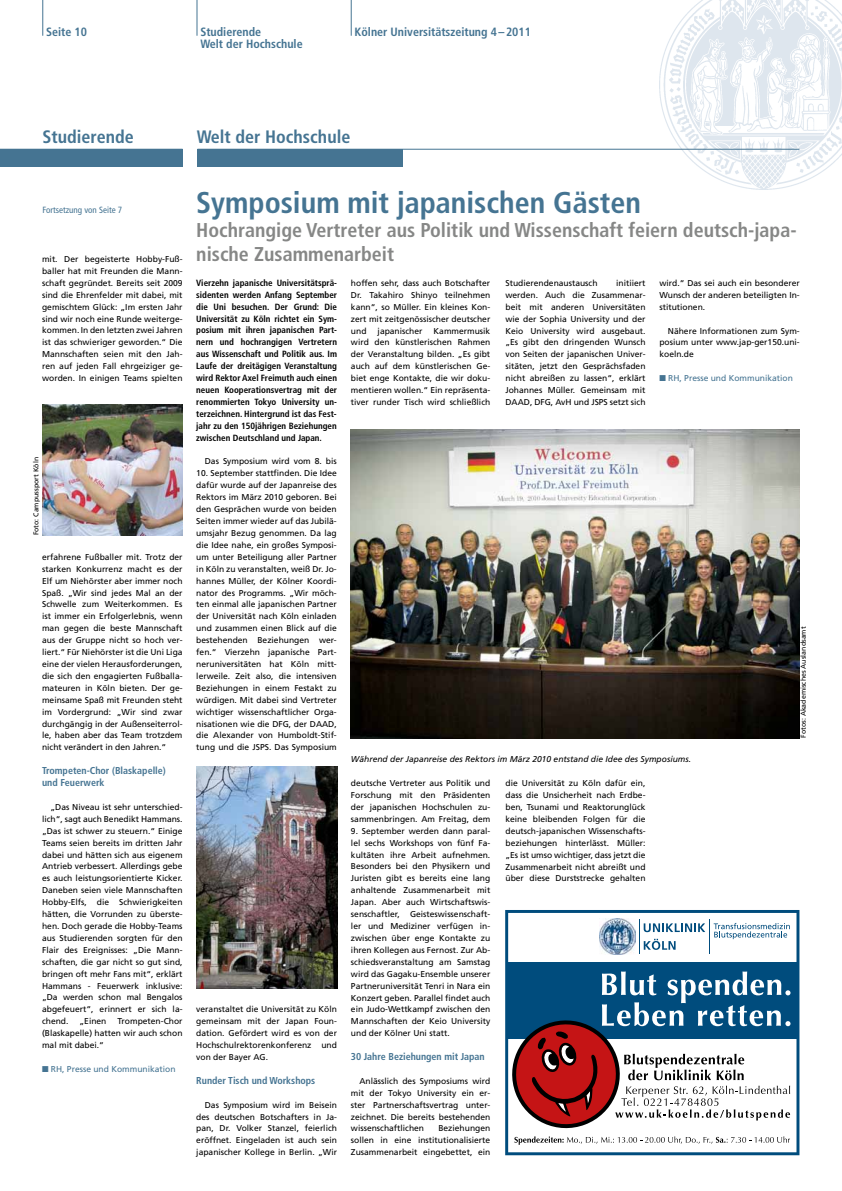
<style>
.page{position:relative;width:842px;height:1191px;background:#fff}
.page>*{position:absolute;margin:0;border:0;box-sizing:border-box;transform-origin:0 0}
.t1{font:700 condensed 30px "Frutiger";color:#457492}
.t2{font:700 condensed 20px/23.8px "Frutiger";color:#868786}
.t3{font:700 condensed 18px "Frutiger";color:#457492}
.t4{font:700 condensed 12px/11.9px "Frutiger";color:#457492}
.t5{font:700 condensed 10px/11.9px "Frutiger";color:#457492}
.t6{font:700 condensed 9px/11.9px "Frutiger";color:#000;text-align:justify}
.t7{font:condensed 9px "Frutiger";color:#457492}
.t8{font:8.5px/11.9px "Frutiger";color:#000;text-align:justify}
.t9{font:italic 8.5px "Frutiger";color:#000}
.t10{font:8.5px "Frutiger";color:#457492}
.t11{font:7px "Frutiger";color:#000}
</style>
<div class="page">
<img style="left:659px;top:0;width:183px;height:189px">
<hr style="left:43px;top:0;width:1px;height:36px;background:#457492">
<hr style="left:197px;top:0;width:1px;height:36px;background:#457492">
<hr style="left:351px;top:0;width:1px;height:36px;background:#457492">
<div style="left:197px;top:149px;width:205px;height:18px;background:#457492"></div>
<hr style="left:197px;top:149px;width:602px;height:1px;background:#457492">
<svg style="left:505px;top:910px;width:294px;height:245px"></svg>
<svg style="left:505px;top:971px;width:285px;height:173px"></svg>
<img style="left:42px;top:405px;width:141px;height:131px">
<img style="left:197px;top:767px;width:140px;height:221px">
<img style="left:351px;top:429px;width:449px;height:309px">
<div style="left:0;top:149px;width:183px;height:18px;background:#457492"></div>
<h3 class="t4" style="left:46px;top:26px;width:42px">Seite 10</h3>
<h3 class="t4" style="left:200px;top:26px;width:104px">Studierende<br>Welt der Hochschule</h3>
<h3 class="t4" style="left:355px;top:26px;width:178px">Kölner Universitätszeitung 4–2011</h3>
<h3 class="t3" style="left:43px;top:126px;width:93px">Studierende</h3>
<h3 class="t3" style="left:197px;top:126px;width:155px">Welt der Hochschule</h3>
<p class="t7" style="left:43px;top:204px;width:81px">Fortsetzung von Seite 7</p>
<p class="t8" style="left:42px;top:253px;width:142px">mit. Der begeisterte Hobby-Fuß&shy;baller hat mit Freunden die Mann&shy;schaft gegründet. Bereits seit 2009 sind die Ehrenfelder mit dabei, mit gemischtem Glück: „Im ersten Jahr sind wir noch eine Runde weiterge&shy;kommen. In den letzten zwei Jahren ist das schwieriger geworden.“ Die Mannschaften seien mit den Jah&shy;ren auf jeden Fall ehrgeiziger ge&shy;worden. In einigen Teams spielten</p>
<p class="t11" style="left:32px;top:535px;width:80px;rotate:-90deg">Foto: Campussport Köln</p>
<p class="t8" style="left:42px;top:551px;width:142px">erfahrene Fußballer mit. Trotz der starken Konkurrenz macht es der Elf um Niehörster aber immer noch Spaß. „Wir sind jedes Mal an der Schwelle zum Weiterkommen. Es ist immer ein Erfolgerlebnis, wenn man gegen die beste Mannschaft aus der Gruppe nicht so hoch ver&shy;liert.“ Für Niehörster ist die Uni Liga eine der vielen Herausforderungen, die sich den engagierten Fußballa&shy;mateuren in Köln bieten. Der ge&shy;meinsame Spaß mit Freunden steht im Vordergrund: „Wir sind zwar durchgängig in der Außenseiterrol&shy;le, haben aber das Team trotzdem nicht verändert in den Jahren.“</p>
<p class="t5" style="left:42px;top:764px;width:125px">Trompeten-Chor (Blaskapelle) und Feuerwerk</p>
<p class="t8" style="left:42px;top:801px;width:142px;text-indent:8px">„Das Niveau ist sehr unterschied&shy;lich“, sagt auch Benedikt Hammans. „Das ist schwer zu steuern.“ Einige Teams seien bereits im dritten Jahr dabei und hätten sich aus eigenem Antrieb verbessert. Allerdings gebe es auch leistungsorientierte Kicker.<br>Daneben seien viele Mannschaften Hobby-Elfs, die Schwierigkeiten hätten, die Vorrunden zu überste&shy;hen. Doch gerade die Hobby-Teams aus Studierenden sorgten für den Flair des Ereignisses: „Die Mann&shy;schaften, die gar nicht so gut sind, bringen oft mehr Fans mit“, erklärt Hammans - Feuerwerk inklusive: „Da werden schon mal Bengalos abgefeuert“, erinnert er sich la&shy;chend.</p>
<p class="t8" style="left:42px;top:1015px;width:142px;text-indent:75px">Trompeten-Chor (Blaskapelle) hatten wir auch schon mal mit dabei.“</p>
<p class="t10" style="left:42px;top:1064px;width:135px">■ RH, Presse und Kommunikation</p>
<p class="t8" style="left:80px;top:1015px;width:28px">„Einen</p>
<h1 class="t1" style="left:196px;top:185px;width:446px">Symposium mit japanischen Gästen</h1>
<h2 class="t2" style="left:196px;top:218px;width:602px">Hochrangige Vertreter aus Politik und Wissenschaft feiern deutsch-japa&shy;nische Zusammenarbeit</h2>
<p class="t6" style="left:196px;top:277px;width:142px">Vierzehn japanische Universitätsprä&shy;sidenten werden Anfang September die Uni besuchen. Der Grund: Die Universität zu Köln richtet ein Sym&shy;posium mit ihren japanischen Part&shy;nern und hochrangigen Vertretern aus Wissenschaft und Politik aus. Im Laufe der dreitägigen Veranstaltung wird Rektor Axel Freimuth auch einen neuen Kooperationsvertrag mit der renommierten Tokyo University un&shy;terzeichnen. Hintergrund ist das Fest&shy;jahr zu den 150jährigen Beziehungen zwischen Deutschland und Japan.</p>
<p class="t8" style="left:205px;top:455px;width:133px">Das Symposium wird vom 8. bis</p>
<p class="t8" style="left:196px;top:467px;width:142px">10. September stattfinden. Die Idee dafür wurde auf der Japanreise des Rektors im März 2010 geboren. Bei den Gesprächen wurde von beiden Seiten immer wieder auf das Jubilä&shy;umsjahr Bezug genommen. Da lag die Idee nahe, ein großes Symposi&shy;um unter Beteiligung aller Partner in Köln zu veranstalten, weiß Dr. Jo&shy;hannes Müller, der Kölner Koordi&shy;nator des Programms. „Wir möch&shy;ten einmal alle japanischen Partner der Universität nach Köln einladen und zusammen einen Blick auf die bestehenden Beziehungen wer&shy;fen.“ Vierzehn japanische Part&shy;neruniversitäten hat Köln mitt&shy;lerweile. Zeit also, die intensiven Beziehungen in einem Festakt zu würdigen. Mit dabei sind Vertreter wichtiger wissenschaftlicher Orga&shy;nisationen wie die DFG, der DAAD, die Alexander von Humboldt-Stif&shy;tung und die JSPS. Das Symposium</p>
<p class="t8" style="left:351px;top:277px;width:141px">hoffen sehr, dass auch Botschafter Dr. Takahiro Shinyo teilnehmen kann“, so Müller. Ein kleines Kon&shy;zert mit zeitgenössischer deutscher und</p>
<p class="t8" style="left:505px;top:277px;width:94px">Studierendenaustausch</p>
<p class="t8" style="left:659px;top:277px;width:142px">wird.“ Das sei auch ein besonderer Wunsch der anderen beteiligten In&shy;stitutionen.</p>
<p class="t8" style="left:659px;top:324px;width:142px;text-indent:8px">Nähere Informationen zum Sym&shy;posium unter www.jap-ger150.uni&shy;koeln.de</p>
<p class="t10" style="left:659px;top:373px;width:135px">■ RH, Presse und Kommunikation</p>
<p class="t8" style="left:505px;top:277px;width:142px;text-indent:111px">initiiert werden. Auch die Zusammenar&shy;beit mit anderen Universitäten wie der Sophia University und der Keio University wird ausgebaut. „Es gibt den dringenden Wunsch von Seiten der japanischen Univer&shy;sitäten, jetzt den Gesprächsfaden nicht abreißen zu lassen“, erklärt Johannes Müller. Gemeinsam mit DAAD, DFG, AvH und JSPS setzt sich</p>
<p class="t8" style="left:351px;top:324px;width:141px;text-indent:83px">Kammermusik wird den künstlerischen Rahmen der Veranstaltung bilden. „Es gibt auch auf dem künstlerischen Ge&shy;biet enge Kontakte, die wir doku&shy;mentieren wollen.“ Ein repräsenta&shy;tiver runder Tisch wird schließlich</p>
<p class="t8" style="left:378px;top:324px;width:46px">japanischer</p>
<p class="t11" style="left:799px;top:738px;width:113px;rotate:-90deg">Fotos: Akademisches Auslandsamt</p>
<p class="t8" style="left:196px;top:1003px;width:142px">veranstaltet die Universität zu Köln gemeinsam mit der Japan Foun&shy;dation. Gefördert wird es von der Hochschulrektorenkonferenz und von der Bayer AG.</p>
<p class="t5" style="left:196px;top:1074px;width:121px">Runder Tisch und Workshops</p>
<p class="t8" style="left:196px;top:1098px;width:142px;text-indent:8px">Das Symposium wird im Beisein des deutschen Botschafters in Ja&shy;pan, Dr. Volker Stanzel, feierlich eröffnet. Eingeladen ist auch sein japanischer Kollege in Berlin. „Wir</p>
<p class="t9" style="left:351px;top:754px;width:342px">Während der Japanreise des Rektors im März 2010 entstand die Idee des Symposiums.</p>
<p class="t8" style="left:351px;top:777px;width:141px">deutsche Vertreter aus Politik und Forschung mit den Präsidenten der japanischen Hochschulen zu&shy;sammenbringen. Am Freitag, dem</p>
<p class="t8" style="left:351px;top:824px;width:141px">9. September werden dann paral&shy;lel sechs Workshops von fünf Fa&shy;kultäten ihre Arbeit aufnehmen.<br>Besonders bei den Physikern und Juristen gibt es bereits eine lang anhaltende Zusammenarbeit mit Japan. Aber auch Wirtschaftswis&shy;senschaftler, Geisteswissenschaft&shy;ler und Mediziner verfügen in&shy;zwischen über enge Kontakte zu ihren Kollegen aus Fernost. Zur Ab&shy;schiedsveranstaltung am Samstag wird das Gagaku-Ensemble unserer Partneruniversität Tenri in Nara ein Konzert geben. Parallel findet auch ein Judo-Wettkampf zwischen den Mannschaften der Keio University und der Kölner Uni statt.</p>
<p class="t5" style="left:351px;top:1050px;width:135px">30 Jahre Beziehungen mit Japan</p>
<p class="t8" style="left:351px;top:1074px;width:141px;text-indent:8px">Anlässlich des Symposiums wird mit der Tokyo University ein er&shy;ster Partnerschaftsvertrag unter&shy;zeichnet. Die bereits bestehenden wissenschaftlichen</p>
<p class="t8" style="left:351px;top:1122px;width:141px;text-indent:87px">Beziehungen sollen in eine institutionalisierte Zusammenarbeit eingebettet, ein</p>
<p class="t8" style="left:505px;top:777px;width:142px">die Universität zu Köln dafür ein, dass die Unsicherheit nach Erdbe&shy;ben, Tsunami und Reaktorunglück keine bleibenden Folgen für die deutsch-japanischen Wissenschafts&shy;beziehungen hinterlässt. Müller: „Es ist umso wichtiger, dass jetzt die Zusammenarbeit nicht abreißt und über diese Durststrecke gehalten</p>
</div>
